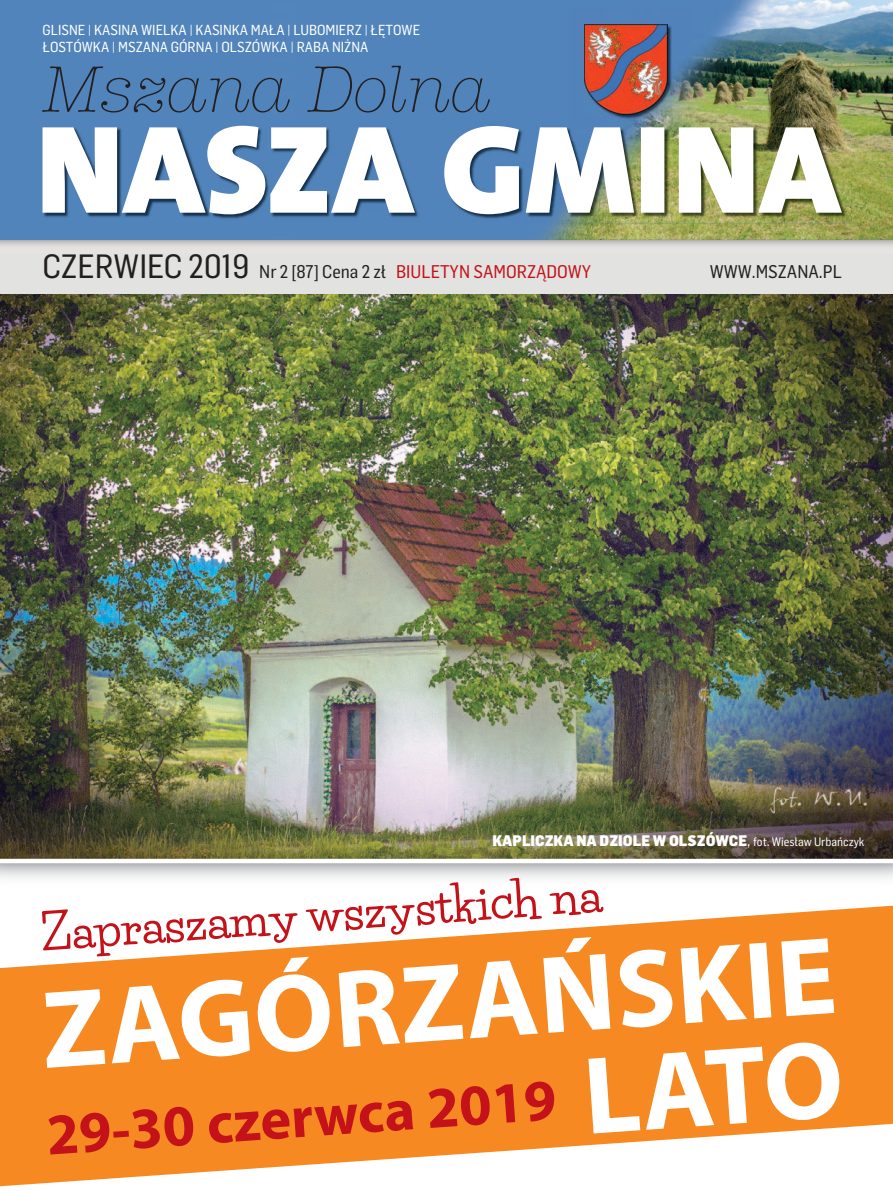
<style>
.page{position:relative;width:893px;height:1191px;background:#fff}
.page>*{position:absolute;margin:0;border:0;box-sizing:border-box;transform-origin:0 0}
.t1{font:700 111px "Myriad Pro";color:#fff}
.t2{font:67.5px "American Typ Itc TEE Ligh Ital";color:#231f20}
.t3{font:700 58.5px "Myriad Pro";color:#c4121a}
.t4{font:700 48px "Life Savers";color:#c4121a}
.t5{font:18px "Flama Semicondensed Basic";color:#c4121a}
.t6{font:18px "Flama Semicondensed Basic";color:#231f20}
.t7{font:900 15px "Flama Semicondensed";color:#fff}
.t8{font:14.25px/17.1px "Flama Semicondensed Basic";color:#fff}
.s1{font-size:33px;color:#231f20}
.s2{color:#231f20}
.s3{font-family:"Flama Semicondensed Basic";font-weight:400}
.s4{font-family:"Flama Semicondensed Basic";font-weight:400;font-size:12px}
.s5{font-size:111px;color:#fff}
</style>
<div class="page">
<img style="left:0;top:294px;width:893px;height:564px">
<div style="left:0;top:214px;width:893px;height:80px;background:#e2e2e1"></div>
<div style="left:0;top:0;width:893px;height:240px;background:#5184bb"></div>
<img style="left:539px;top:0;width:354px;height:240px">
<img style="left:570px;top:9px;width:122px;height:114px">
<img style="left:584px;top:25px;width:83px;height:90px">
<img style="left:42px;top:123px;width:809px;height:100px">
<svg style="left:43px;top:126px;width:799px;height:88px;fill:#fff"></svg>
<svg style="left:0;top:905px;width:893px;height:282px;fill:#f68922"></svg>
<p class="t8" style="left:43px;top:23px;width:379px">GLISNE | KASINA WIELKA | KASINKA MAŁA | LUBOMIERZ | ŁĘTOWE<br>ŁOSTÓWKA | MSZANA GÓRNA | OLSZÓWKA | RABA NIŻNA</p>
<h2 class="t2" style="left:43px;top:65px;width:450px">Mszana Dolna</h2>
<p class="t5" style="left:43px;top:265px;width:550px"><span class="s1">CZERWIEC 2019</span> <span class="s2">Nr 2 [87] Cena 2 zł</span> BIULETYN SAMORZĄDOWY</p>
<p class="t6" style="left:710px;top:265px;width:134px">WWW.MSZANA.PL</p>
<p class="t7" style="left:492px;top:834px;width:374px">KAPLICZKA NA DZIOLE W OLSZÓWCE<span class="s3">,</span> <span class="s4">fot. Wiesław Urbańczyk</span></p>
<h3 class="t4" style="left:39px;top:904px;width:563px;rotate:-4deg">Zapraszamy wszystkich na</h3>
<h1 class="t1" style="left:37px;top:965px;width:797px;rotate:-4deg">ZAGÓRZAŃSKIE</h1>
<h3 class="t3" style="left:44px;top:1100px;width:800px;rotate:-4deg">29-30 czerwca 2019 <span class="s5">LATO</span></h3>
</div>
